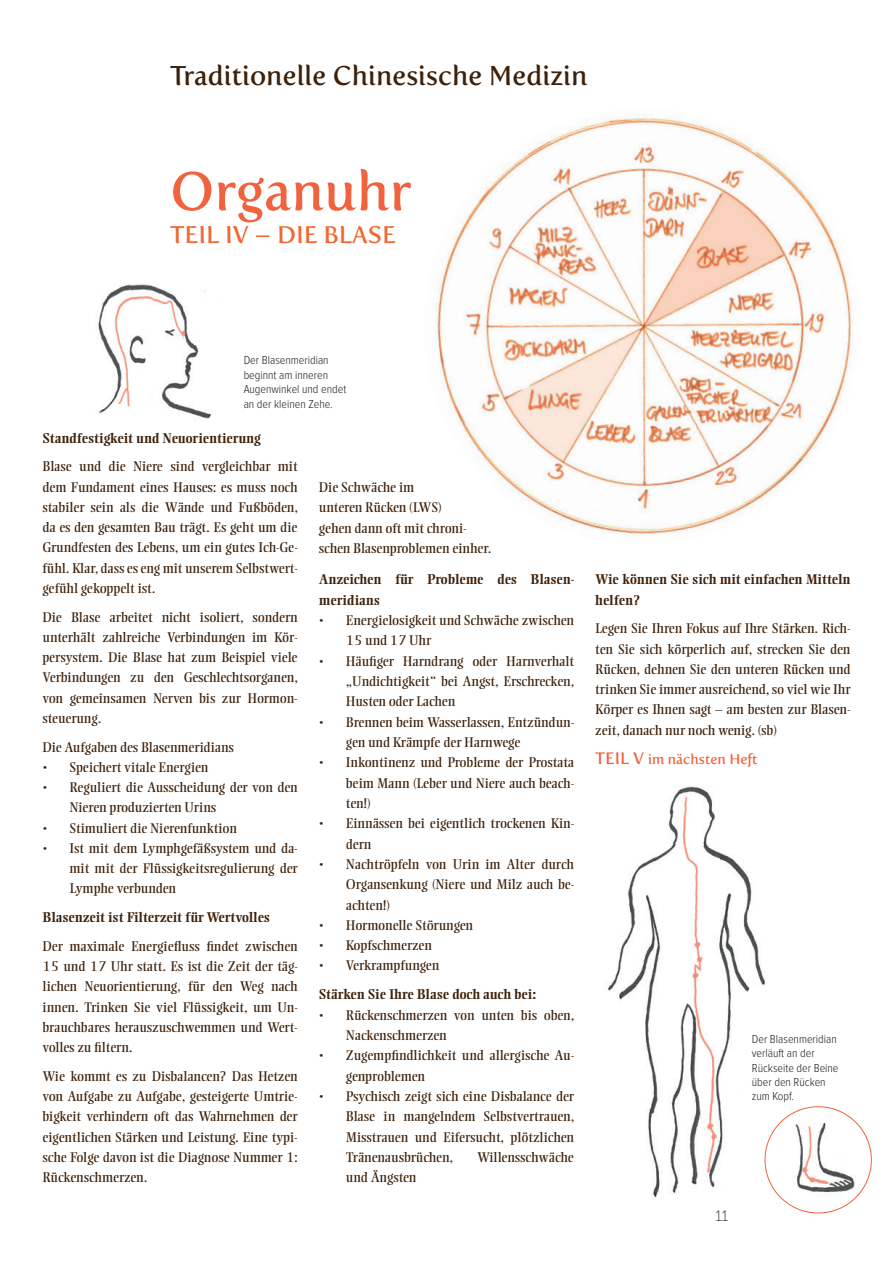
<style>
.page{position:relative;width:893px;height:1263px;background:#fff}
.page>*{position:absolute;margin:0;border:0;box-sizing:border-box;transform-origin:0 0}
.t1{font:54px "Fertigo Pro";color:#f1623f}
.t2{font:27px "Fertigo Pro";color:#3e210a}
.t3{font:24px "Fertigo Pro";color:#f06932}
.t4{font:15px "Museo Slab 100";color:#231f20}
.t5{font:13.8px/20.2px "Ellington";color:#3e210a;text-align:justify}
.t6{font:700 13.8px/20.2px "Ellington";color:#3e210a}
.t7{font:13.8px "Fertigo Pro";color:#f1623f}
.t8{font:300 12px/14.4px "Proxima Nova Cond";color:#231f20}
.s1{font-size:16.5px}
</style>
<div class="page">
<img style="left:424px;top:108px;width:436px;height:436px;border-radius:218px">
<img style="left:608px;top:786px;width:175px;height:415px">
<img style="left:98px;top:284px;width:146px;height:135px">
<img style="left:765px;top:1107px;width:106px;height:106px;border-radius:53px">
<div style="left:707px;top:1199px;width:32px;height:32px;background:#fff;border-radius:50%"></div>
<h2 class="t2" style="left:170px;top:59px;width:419px">Traditionelle Chinesische Medizin</h2>
<h1 class="t1" style="left:170px;top:160px;width:243px">Organuhr</h1>
<h3 class="t3" style="left:170px;top:221px;width:227px">TEIL IV – DIE BLASE</h3>
<p class="t8" style="left:244px;top:353px;width:104px">Der Blasenmeridian beginnt am inneren<br>Augenwinkel und endet an der kleinen Zehe.</p>
<p class="t6" style="left:43px;top:428px;width:220px">Standfestigkeit und Neuorientierung</p>
<p class="t5" style="left:43px;top:457px;width:257px">Blase und die Niere sind vergleichbar mit dem Fundament eines Hauses: es muss noch stabiler sein als die Wände und Fußböden, da es den gesamten Bau trägt. Es geht um die Grundfesten des Lebens, um ein gutes Ich-Ge&shy;fühl. Klar, dass es eng mit unserem Selbstwert&shy;gefühl gekoppelt ist.</p>
<p class="t5" style="left:43px;top:607px;width:257px">Die Blase arbeitet nicht isoliert, sondern unterhält zahlreiche Verbindungen im Kör&shy;persystem. Die Blase hat zum Beispiel viele Verbindungen zu den Geschlechtsorganen, von gemeinsamen Nerven bis zur Hormon&shy;steuerung.</p>
<p class="t5" style="left:43px;top:737px;width:193px">Die Aufgaben des Blasenmeridians</p>
<p class="t5" style="left:43px;top:757px;width:167px">• Speichert vitale Energien</p>
<p class="t5" style="left:70px;top:777px;width:230px;text-indent:-27px">• Reguliert die Ausscheidung der von den<br>Nieren produzierten Urins</p>
<p class="t5" style="left:43px;top:818px;width:196px">• Stimuliert die Nierenfunktion</p>
<p class="t5" style="left:70px;top:838px;width:230px;text-indent:-27px">• Ist mit dem Lymphgefäßsystem und da&shy;mit mit der Flüssigkeitsregulierung der Lymphe verbunden</p>
<p class="t6" style="left:43px;top:907px;width:229px">Blasenzeit ist Filterzeit für Wertvolles</p>
<p class="t5" style="left:43px;top:936px;width:257px">Der maximale Energiefluss findet zwischen 15 und 17 Uhr statt. Es ist die Zeit der täg&shy;lichen Neuorientierung, für den Weg nach innen. Trinken Sie viel Flüssigkeit, um Un&shy;brauchbares herauszuschwemmen und Wert&shy;volles zu filtern.</p>
<p class="t5" style="left:43px;top:1066px;width:257px">Wie kommt es zu Disbalancen? Das Hetzen von Aufgabe zu Aufgabe, gesteigerte Umtrie&shy;bigkeit verhindern oft das Wahrnehmen der eigentlichen Stärken und Leistung. Eine typi&shy;sche Folge davon ist die Diagnose Nummer 1:<br>Rückenschmerzen.</p>
<p class="t5" style="left:319px;top:477px;width:174px;text-align:left">Die Schwäche im<br>unteren Rücken (LWS)<br>gehen dann oft mit chroni&shy;schen Blasenproblemen einher.</p>
<p class="t6" style="left:319px;top:570px;width:257px">Anzeichen für Probleme des Blasen&shy;meridians</p>
<p class="t5" style="left:346px;top:610px;width:230px;text-indent:-27px">• Energielosigkeit und Schwäche zwischen<br>15 und 17 Uhr</p>
<p class="t5" style="left:346px;top:651px;width:230px;text-indent:-27px">• Häufiger Harndrang oder Harnverhalt „Undichtigkeit“ bei Angst, Erschrecken, Husten oder Lachen</p>
<p class="t5" style="left:346px;top:712px;width:230px;text-indent:-27px">• Brennen beim Wasserlassen, Entzündun&shy;gen und Krämpfe der Harnwege</p>
<p class="t5" style="left:346px;top:753px;width:230px;text-indent:-27px">• Inkontinenz und Probleme der Prostata beim Mann (Leber und Niere auch beach&shy;ten!)</p>
<p class="t5" style="left:346px;top:814px;width:230px;text-indent:-27px">• Einnässen bei eigentlich trockenen Kin&shy;dern</p>
<p class="t5" style="left:346px;top:854px;width:230px;text-indent:-27px">• Nachtröpfeln von Urin im Alter durch Organsenkung (Niere und Milz auch be&shy;achten!)</p>
<p class="t5" style="left:319px;top:915px;width:156px">• Hormonelle Störungen</p>
<p class="t5" style="left:319px;top:935px;width:114px">• Kopfschmerzen</p>
<p class="t5" style="left:319px;top:956px;width:122px">• Verkrampfungen</p>
<p class="t6" style="left:319px;top:985px;width:219px">Stärken Sie Ihre Blase doch auch bei:</p>
<p class="t5" style="left:346px;top:1005px;width:230px;text-indent:-27px">• Rückenschmerzen von unten bis oben,<br>Nackenschmerzen</p>
<p class="t5" style="left:346px;top:1045px;width:230px;text-indent:-27px">• Zugempfindlichkeit und allergische Au&shy;genproblemen</p>
<p class="t5" style="left:346px;top:1086px;width:230px;text-indent:-27px">• Psychisch zeigt sich eine Disbalance der Blase in mangelndem Selbstvertrauen, Misstrauen und Eifersucht, plötzlichen Tränenausbrüchen,</p>
<p class="t5" style="left:477px;top:1147px;width:98px">Willensschwäche</p>
<p class="t5" style="left:346px;top:1167px;width:72px">und Ängsten</p>
<p class="t6" style="left:595px;top:570px;width:257px">Wie können Sie sich mit einfachen Mitteln helfen?</p>
<p class="t5" style="left:595px;top:619px;width:257px">Legen Sie Ihren Fokus auf Ihre Stärken. Rich&shy;ten Sie sich körperlich auf, strecken Sie den Rücken, dehnen Sie den unteren Rücken und trinken Sie immer ausreichend, so viel wie Ihr Körper es Ihnen sagt – am besten zur Blasen&shy;zeit, danach nur noch wenig. (sb)</p>
<p class="t7" style="left:595px;top:751px;width:164px"><span class="s1">TEIL V</span> im nächsten Heft</p>
<p class="t8" style="left:752px;top:1032px;width:88px">Der Blasenmeridian verläuft an der<br>Rückseite der Beine über den Rücken zum Kopf.</p>
<p class="t4" style="left:715px;top:1207px;width:14px">11</p>
</div>
